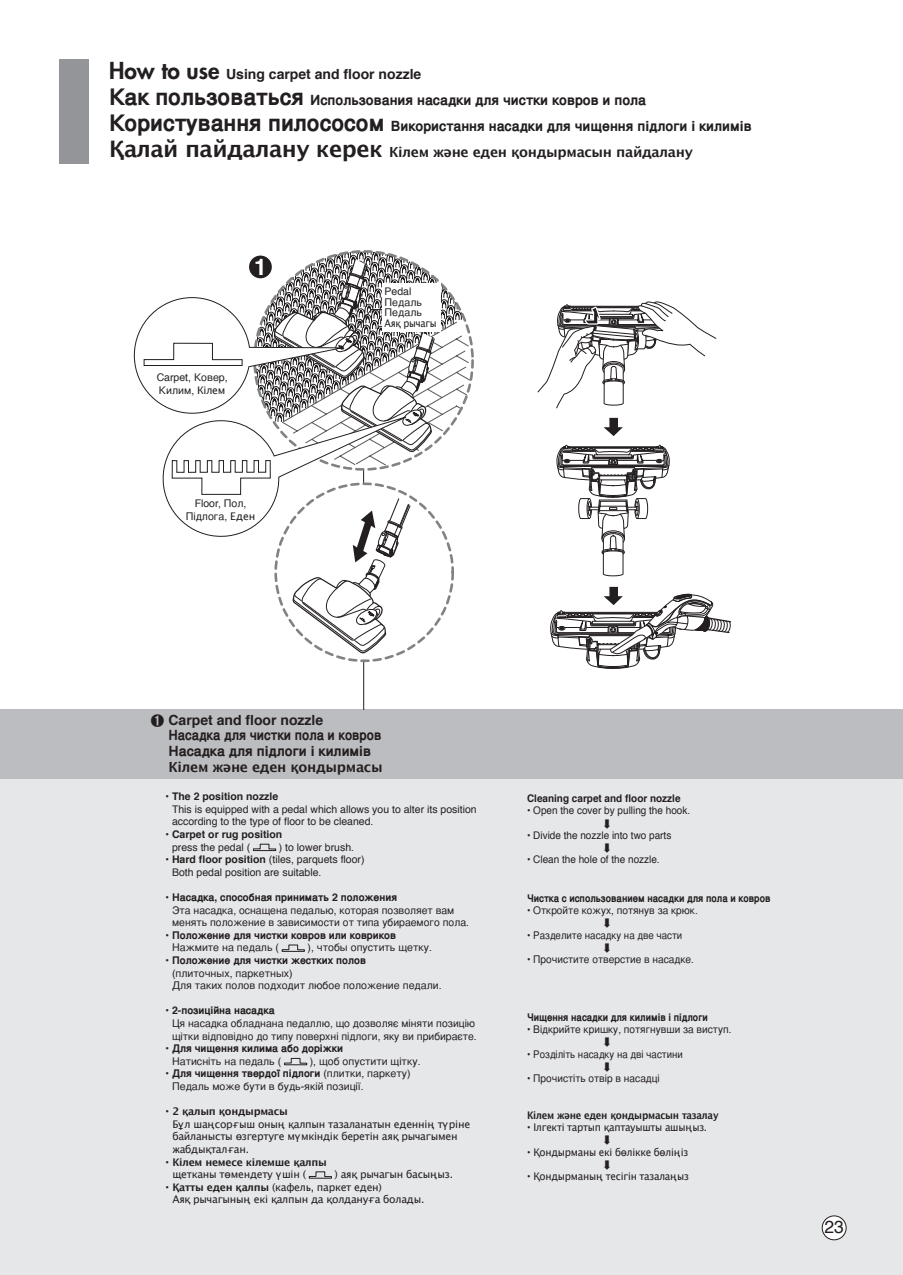
<style>
.page{position:relative;width:903px;height:1275px;background:#fff}
.page>*{position:absolute;margin:0;border:0;box-sizing:border-box;transform-origin:0 0}
.t1{font:700 22.75px "Helvetica";color:#fff}
.t2{font:17.5px "Helvetica";color:#231f20}
.t3{font:700 14px/26.2px "Helvetica";color:#231f20}
.t4{font:700 14px "Lucida Grande";letter-spacing:-.025em;color:#231f20}
.t5{font:10.5px/12.6px "Helvetica";color:#231f20}
.t6{font:10.5px "Helvetica";color:#231f20;scale:.95 1}
.t7{font:10.5px/12.6px "Lucida Grande";letter-spacing:-.025em;color:#231f20}
.t8{font:700 10.5px "Helvetica";color:#231f20}
.t9{font:10.5px "Lucida Grande";letter-spacing:-.025em;color:#231f20;scale:.95 1}
.t10{font:700 10.5px "Helvetica";color:#231f20;scale:.91 1}
.t11{font:700 10.5px/12.6px "Lucida Grande";letter-spacing:-.025em;color:#231f20}
.t12{font:700 10.5px "Lucida Grande";letter-spacing:-.025em;color:#231f20;scale:.91 1}
.t13{font:700 10.5px "Helvetica";color:#231f20;scale:.95 1}
.t14{font:10.5px "Lucida Grande";letter-spacing:-.025em;color:#231f20;scale:.9 1}
.s1{font-family:"Futura";font-weight:800;font-size:22.75px}
.s2{font-size:22.75px}
.s3{font-family:"Lucida Grande"}
.s4{font-family:"HY Go Thic";font-weight:500}
.s5{font-weight:700}
.s6{font-family:"Helvetica";font-weight:700}
.s7{font-family:"Helvetica"}
.s8{font-weight:400}
</style>
<div class="page">
<div style="left:60px;top:60px;width:29px;height:104px;background:#939598"></div>
<div style="left:0;top:759px;width:903px;height:516px;background:#e6e7e9"></div>
<div style="left:0;top:709px;width:903px;height:70px;background:#bcbdc0"></div>
<div style="left:822px;top:1216px;width:24px;height:24px;background:#fff;border-radius:50%"></div>
<div style="left:822px;top:1215px;width:24px;height:25px;border:1px solid #231f20;border-radius:50%"></div>
<hr style="left:363px;top:661px;width:1px;height:48px;background:#231f20">
<svg style="left:556px;top:418px;width:114px;height:159px"></svg>
<svg style="left:537px;top:301px;width:180px;height:108px"></svg>
<svg style="left:550px;top:586px;width:181px;height:83px"></svg>
<svg style="left:253px;top:844px;width:23px;height:7px"></svg>
<svg style="left:282px;top:944px;width:23px;height:8px"></svg>
<svg style="left:284px;top:1058px;width:23px;height:7px"></svg>
<svg style="left:309px;top:1171px;width:23px;height:8px"></svg>
<svg style="left:134px;top:251px;width:336px;height:404px"></svg>
<h3 class="t3" style="left:109px;top:60px;width:644px"><span class="s1">How to use</span> Using carpet and floor nozzle<br><span class="s2">Как пользоваться</span> Использования насадки для чистки ковров и пола<br><span class="s2">Користування пилососом</span> Використання насадки для чищення пiдлоги i килимiв</h3>
<h3 class="t4" style="left:109px;top:144px;width:585px"><span class="s2">Қалай пайдалану керек</span> Кілем және еден қондырмасын пайдалану</h3>
<h1 class="t1" style="left:254px;top:246px;width:14px">1</h1>
<p class="t5" style="left:157px;top:371px;width:73px">Carpet, Ковер,<br>Килим, <span class="s3">Кілем</span></p>
<p class="t5" style="left:186px;top:497px;width:71px;text-align:center">Floor, Пол,<br>Пiдлога, <span class="s3">Еден</span></p>
<p class="t5" style="left:385px;top:286px;width:39px;line-height:10.5px">Pedal<br>Педаль<br>Педаль</p>
<p class="t14" style="left:385px;top:317px;width:59px">Аяқ рычагы</p>
<h3 class="t3" style="left:168px;top:711px;width:214px;line-height:15.6px;text-indent:-18px"><span class="s4">➊</span> Carpet and floor nozzle<br>Насадка для чистки пола и ковров<br>Насадка для пiдлоги i килимiв</h3>
<h3 class="t4" style="left:168px;top:759px;width:216px">Кілем және еден қондырмасы</h3>
<p class="t8" style="left:165px;top:787px;width:114px">• The 2 position nozzle</p>
<p class="t5" style="left:172px;top:802px;width:306px">This is equipped with a pedal which allows you to alter its position according to the type of floor to be cleaned.</p>
<p class="t8" style="left:165px;top:825px;width:118px">• Carpet or rug position</p>
<p class="t5" style="left:172px;top:840px;width:80px">press the pedal (</p>
<p class="t5" style="left:279px;top:840px;width:77px">) to lower brush.</p>
<p class="t5" style="left:172px;top:853px;width:194px;text-indent:-7px"><span class="s5">• Hard floor position</span> (tiles, parquets floor)<br>Both pedal position are suitable.</p>
<p class="t8" style="left:165px;top:888px;width:233px">• Насадка, способная принимать 2 положения</p>
<p class="t5" style="left:172px;top:903px;width:298px">Эта насадка, оснащена педалью, которая позволяет вам менять положение в зависимости от типа убираемого пола.</p>
<p class="t8" style="left:165px;top:926px;width:232px">• Положение для чистки ковров или ковриков</p>
<p class="t5" style="left:172px;top:941px;width:108px">Нажмите на педаль (</p>
<p class="t5" style="left:307px;top:941px;width:126px">), чтобы опустить щетку.</p>
<p class="t8" style="left:165px;top:951px;width:202px">• Положение для чистки жестких полов</p>
<p class="t5" style="left:172px;top:966px;width:271px">(плиточных, паркетных)<br>Для таких полов подходит любое положение педали.</p>
<p class="t8" style="left:165px;top:1001px;width:111px">• 2-позицiйна насадка</p>
<p class="t5" style="left:172px;top:1017px;width:306px">Ця насадка обладнана педаллю, що дозволяє мiняти позицiю щiтки вiдповiдно до типу поверхнi пiдлоги, яку ви прибираєте.</p>
<p class="t8" style="left:165px;top:1039px;width:179px">• Для чищення килима або дорiжки</p>
<p class="t5" style="left:172px;top:1054px;width:111px">Натиснiть на педаль (</p>
<p class="t5" style="left:310px;top:1054px;width:112px">), щоб опустити щiтку.</p>
<p class="t5" style="left:172px;top:1067px;width:240px;text-indent:-7px"><span class="s5">• Для чищення твердої пiдлоги</span> (плитки, паркету)<br>Педаль може бути в будь-якiй позицiї.</p>
<p class="t7" style="left:172px;top:1105px;width:299px;text-indent:-7px"><span class="s6">•</span> <span class="s5">2 қалып қондырмасы<br></span>Бұл шаңсорғыш оның қалпын тазаланатын еденнің түріне байланысты өзгертуге мүмкіндік беретін аяқ рычагымен жабдықталған.</p>
<p class="t11" style="left:172px;top:1156px;width:156px;text-indent:-7px"><span class="s7">•</span> Кілем немесе кілемше қалпы <span class="s8">щетканы төмендету үшін (</span></p>
<p class="t7" style="left:334px;top:1168px;width:120px">) аяқ рычагын басыңыз.</p>
<p class="t7" style="left:172px;top:1181px;width:253px;text-indent:-7px"><span class="s6">•</span> <span class="s5">Қатты еден қалпы</span> (кафель, паркет еден)<br>Аяқ рычагының екі қалпын да қолдануға болады.</p>
<p class="t13" style="left:527px;top:789px;width:163px">Cleaning carpet and floor nozzle</p>
<p class="t6" style="left:527px;top:802px;width:173px">• Open the cover by pulling the hook.</p>
<p class="t6" style="left:527px;top:826px;width:153px">• Divide the nozzle into two parts</p>
<p class="t6" style="left:527px;top:851px;width:141px">• Clean the hole of the nozzle.</p>
<p class="t10" style="left:527px;top:889px;width:269px">Чистка с использованием насадки для пола и ковров</p>
<p class="t6" style="left:527px;top:901px;width:181px">• Откройте кожух, потянув за крюк.</p>
<p class="t6" style="left:527px;top:926px;width:165px">• Разделите насадку на две части</p>
<p class="t6" style="left:527px;top:950px;width:177px">• Прочистите отверстие в насадке.</p>
<p class="t10" style="left:527px;top:1008px;width:200px">Чищення насадки для килимiв i пiдлоги</p>
<p class="t6" style="left:527px;top:1020px;width:217px">• Вiдкрийте кришку, потягнувши за виступ.</p>
<p class="t6" style="left:527px;top:1045px;width:166px">• Роздiлiть насадку на двi частини</p>
<p class="t6" style="left:527px;top:1069px;width:141px">• Прочистiть отвiр в насадцi</p>
<p class="t12" style="left:527px;top:1109px;width:212px">Кілем және еден қондырмасын тазалау</p>
<p class="t9" style="left:527px;top:1121px;width:191px"><span class="s7">•</span> Ілгекті тартып қаптауышты ашыңыз.</p>
<p class="t9" style="left:527px;top:1146px;width:171px"><span class="s7">•</span> Қондырманы екі бөлікке бөліңіз</p>
<p class="t9" style="left:527px;top:1170px;width:172px"><span class="s7">•</span> Қондырманың тесігін тазалаңыз</p>
<h2 class="t2" style="left:824px;top:1212px;width:21px">23</h2>
</div>
